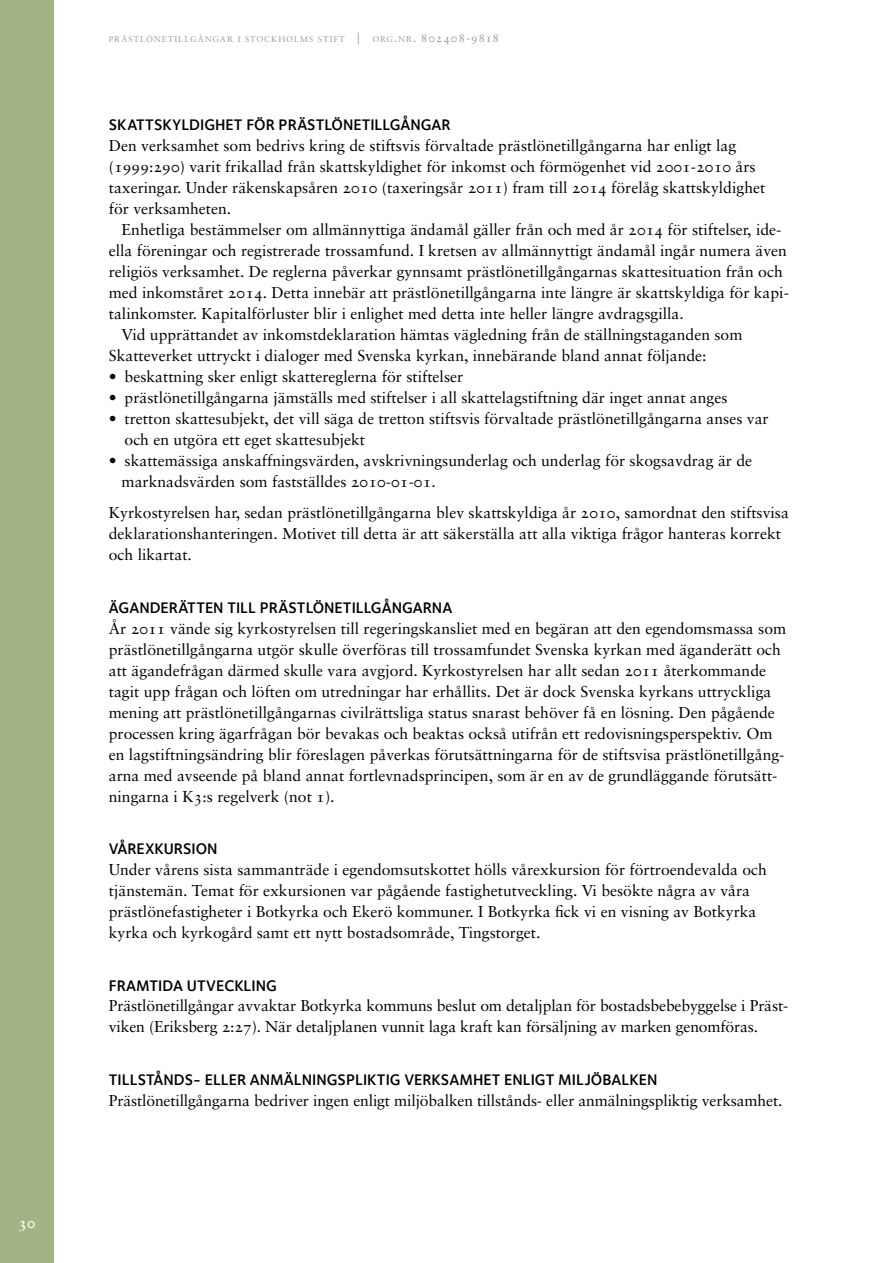
<style>
.page{position:relative;width:893px;height:1263px;background:#fff}
.page>*{position:absolute;margin:0;border:0;box-sizing:border-box;transform-origin:0 0}
.t1{font:15.75px/21px "Sabon Roman Os F";color:#000}
.t2{font:600 15.75px "Foundry Sterling";color:#000}
.t3{font:15px "Sabon Bold Os F";color:#fff}
.t4{font:8.4px "Sabon Roman Os F";letter-spacing:.11em;color:#9d9fa2}
.s1{font-size:12px}
</style>
<div class="page">
<div style="left:0;top:0;width:54px;height:1263px;background:#a2b484"></div>
<p class="t3" style="left:18px;top:1213px;width:19px">30</p>
<p class="t4" style="left:109px;top:34px;width:392px">PRÄSTLÖNETILLGÅNGAR I STOCKHOLMS STIFT <span class="s1">|</span> ORG<span class="s1">.</span>NR<span class="s1">. 802408-9818</span></p>
<p class="t2" style="left:109px;top:115px;width:343px">SKATTSKYLDIGHET FÖR PRÄSTLÖNETILLGÅNGAR</p>
<p class="t1" style="left:109px;top:134px;width:658px">Den verksamhet som bedrivs kring de stiftsvis förvaltade prästlönetillgångarna har enligt lag (1999:290) varit frikallad från skattskyldighet för inkomst och förmögenhet vid 2001-2010 års taxeringar. Under räkenskapsåren 2010 (taxeringsår 2011) fram till 2014 förelåg skattskyldighet för verksamheten.</p>
<p class="t1" style="left:122px;top:218px;width:661px">Enhetliga bestämmelser om allmännyttiga ändamål gäller från och med år 2014 för stiftelser, ide-</p>
<p class="t1" style="left:109px;top:239px;width:680px">ella föreningar och registrerade trossamfund. I kretsen av allmännyttigt ändamål ingår numera även</p>
<p class="t1" style="left:109px;top:260px;width:675px">religiös verksamhet. De reglerna påverkar gynnsamt prästlönetillgångarnas skattesituation från och</p>
<p class="t1" style="left:109px;top:281px;width:681px">med inkomståret 2014. Detta innebär att prästlönetillgångarna inte längre är skattskyldiga för kapi-</p>
<p class="t1" style="left:109px;top:302px;width:576px">talinkomster. Kapitalförluster blir i enlighet med detta inte heller längre avdragsgilla.</p>
<p class="t1" style="left:122px;top:323px;width:622px">Vid upprättandet av inkomstdeklaration hämtas vägledning från de ställningstaganden som</p>
<p class="t1" style="left:109px;top:344px;width:599px">Skatteverket uttryckt i dialoger med Svenska kyrkan, innebärande bland annat följande:</p>
<p class="t1" style="left:109px;top:365px;width:356px">• beskattning sker enligt skattereglerna för stiftelser</p>
<p class="t1" style="left:109px;top:386px;width:620px">• prästlönetillgångarna jämställs med stiftelser i all skattelagstiftning där inget annat anges</p>
<p class="t1" style="left:125px;top:407px;width:646px;text-indent:-16px">• tretton skattesubjekt, det vill säga de tretton stiftsvis förvaltade prästlönetillgångarna anses var och en utgöra ett eget skattesubjekt</p>
<p class="t1" style="left:122px;top:449px;width:632px;text-indent:-13px">• skattemässiga anskaffningsvärden, avskrivningsunderlag och underlag för skogsavdrag är de marknadsvärden som fastställdes 2010-01-01.</p>
<p class="t1" style="left:109px;top:502px;width:682px">Kyrkostyrelsen har, sedan prästlönetillgångarna blev skattskyldiga år 2010, samordnat den stiftsvisa deklarationshanteringen. Motivet till detta är att säkerställa att alla viktiga frågor hanteras korrekt och likartat.</p>
<p class="t2" style="left:109px;top:598px;width:345px">ÄGANDERÄTTEN TILL PRÄSTLÖNETILLGÅNGARNA</p>
<p class="t1" style="left:109px;top:617px;width:679px">År 2011 vände sig kyrkostyrelsen till regeringskansliet med en begäran att den egendomsmassa som prästlönetillgångarna utgör skulle överföras till trossamfundet Svenska kyrkan med äganderätt och att ägandefrågan därmed skulle vara avgjord. Kyrkostyrelsen har allt sedan 2011 återkommande tagit upp frågan och löften om utredningar har erhållits. Det är dock Svenska kyrkans uttryckliga mening att prästlönetillgångarnas civilrättsliga status snarast behöver få en lösning. Den pågående processen kring ägarfrågan bör bevakas och beaktas också utifrån ett redovisningsperspektiv. Om en lagstiftningsändring blir föreslagen påverkas förutsättningarna för de stiftsvisa prästlönetillgång&shy;arna med avseende på bland annat fortlevnadsprincipen, som är en av de grundläggande förutsätt&shy;ningarna i K3:s regelverk (not 1).</p>
<p class="t2" style="left:109px;top:839px;width:110px">VÅREXKURSION</p>
<p class="t1" style="left:109px;top:859px;width:660px">Under vårens sista sammanträde i egendomsutskottet hölls vårexkursion för förtroendevalda och tjänstemän. Temat för exkursionen var pågående fastighetutveckling. Vi besökte några av våra prästlönefastigheter i Botkyrka och Ekerö kommuner. I Botkyrka fick vi en visning av Botkyrka kyrka och kyrkogård samt ett nytt bostadsområde, Tingstorget.</p>
<p class="t2" style="left:109px;top:976px;width:170px">FRAMTIDA UTVECKLING</p>
<p class="t1" style="left:109px;top:995px;width:681px">Prästlönetillgångar avvaktar Botkyrka kommuns beslut om detaljplan för bostadsbebebyggelse i Präst&shy;viken (Eriksberg 2:27). När detaljplanen vunnit laga kraft kan försäljning av marken genomföras.</p>
<p class="t2" style="left:109px;top:1070px;width:550px">TILLSTÅNDS- ELLER ANMÄLNINGSPLIKTIG VERKSAMHET ENLIGT MILJÖBALKEN</p>
<p class="t1" style="left:109px;top:1090px;width:675px">Prästlönetillgångarna bedriver ingen enligt miljöbalken tillstånds- eller anmälningspliktig verksamhet.</p>
</div>
